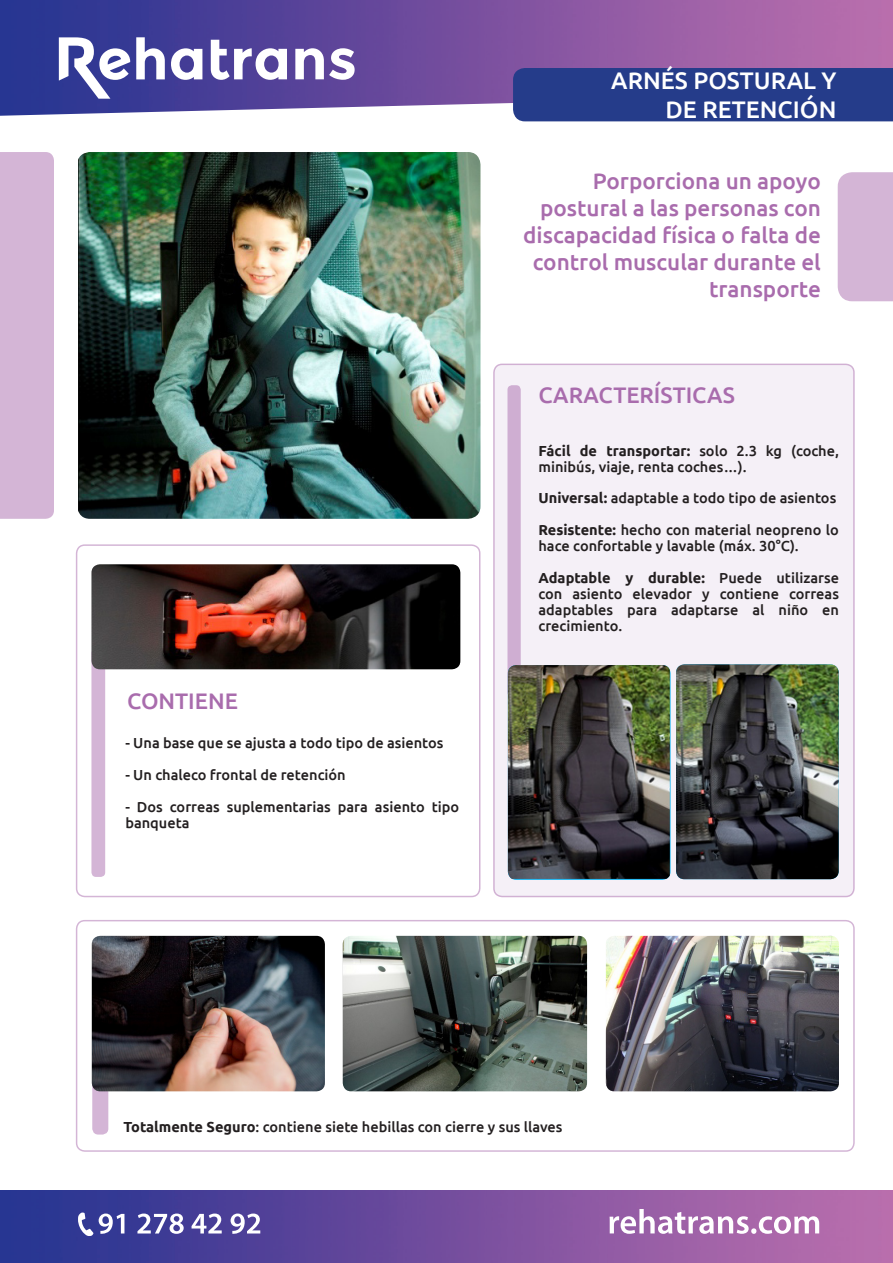
<style>
.page{position:relative;width:893px;height:1263px;background:#fff}
.page>*{position:absolute;margin:0;border:0;box-sizing:border-box;transform-origin:0 0}
.t1{font:500 24px "Ubuntu";color:#fff}
.t2{font:500 22.5px/27px "Ubuntu";color:#a96cad;text-align:right}
.t3{font:500 14.55px/15.9px "Ubuntu";color:#231f20}
.s1{font-weight:700}
</style>
<div class="page">
<img style="left:0;top:1190px;width:893px;height:73px">
<img style="left:0;top:0;width:893px;height:116px">
<svg style="left:99px;top:1213px;width:25px;height:21px"></svg>
<svg style="left:137px;top:1213px;width:47px;height:21px"></svg>
<svg style="left:192px;top:1213px;width:30px;height:20px"></svg>
<svg style="left:231px;top:1213px;width:29px;height:21px"></svg>
<svg style="left:610px;top:1209px;width:209px;height:25px"></svg>
<svg style="left:78px;top:1212px;width:15px;height:24px"></svg>
<svg style="left:136px;top:37px;width:29px;height:42px"></svg>
<svg style="left:171px;top:48px;width:31px;height:32px"></svg>
<svg style="left:211px;top:40px;width:76px;height:40px"></svg>
<svg style="left:295px;top:48px;width:60px;height:32px"></svg>
<svg style="left:59px;top:37px;width:71px;height:62px"></svg>
<div style="left:76px;top:920px;width:779px;height:232px;border:2px solid #a96cad;border-radius:8px"></div>
<div style="left:494px;top:364px;width:360px;height:532px;background:#f5f0f7;border-radius:8px"></div>
<div style="left:493px;top:364px;width:362px;height:533px;border:2px solid #a96cad;border-radius:8px"></div>
<div style="left:507px;top:385px;width:14px;height:312px;background:#cfaed2;border-radius:4px"></div>
<div style="left:513px;top:68px;width:380px;height:53px;background:#253c8a"></div>
<div style="left:92px;top:1074px;width:16px;height:60px;background:#d4b5d6;border-radius:6px"></div>
<div style="left:0;top:152px;width:54px;height:367px;background:#d4b5d6"></div>
<div style="left:838px;top:172px;width:55px;height:129px;background:#d4b5d6"></div>
<img style="left:78px;top:152px;width:402px;height:367px">
<img style="left:508px;top:665px;width:162px;height:214px">
<img style="left:676px;top:664px;width:163px;height:215px">
<img style="left:92px;top:936px;width:233px;height:155px">
<img style="left:606px;top:936px;width:233px;height:155px">
<img style="left:343px;top:936px;width:244px;height:155px">
<div style="left:76px;top:544px;width:404px;height:353px;border:2px solid #a96cad;border-radius:8px"></div>
<div style="left:91px;top:649px;width:14px;height:228px;background:#d4b5d6;border-radius:5px"></div>
<img style="left:91px;top:564px;width:369px;height:105px">
<p class="t1" style="left:611px;top:65px;width:227px">ARNÉS POSTURAL Y</p>
<p class="t1" style="left:665px;top:94px;width:173px">DE RETENCIÓN</p>
<p class="t2" style="left:523px;top:166px;width:299px">Porporciona un apoyo postural a las personas con discapacidad física o falta de control muscular durante el transporte</p>
<p class="t2" style="left:538px;top:380px;width:198px">CARACTERÍSTICAS</p>
<p class="t2" style="left:127px;top:686px;width:112px">CONTIENE</p>
<p class="t3" style="left:125px;top:734px;width:320px">- Una base que se ajusta a todo tipo de asientos</p>
<p class="t3" style="left:125px;top:766px;width:222px">- Un chaleco frontal de retención</p>
<p class="t3" style="left:125px;top:798px;width:335px">- Dos correas suplementarias para asiento tipo banqueta</p>
<p class="t3" style="left:538px;top:442px;width:302px"><span class="s1">Fácil de transportar:</span> solo 2.3 kg (coche, minibús, viaje, renta coches…).</p>
<p class="t3" style="left:538px;top:490px;width:299px"><span class="s1">Universal:</span> adaptable a todo tipo de asientos</p>
<p class="t3" style="left:538px;top:522px;width:302px"><span class="s1">Resistente:</span> hecho con material neopreno lo hace confortable y lavable (máx. 30°C).</p>
<p class="t3" style="left:538px;top:569px;width:302px;text-align:justify"><span class="s1">Adaptable y durable:</span> Puede utilizarse con asiento elevador y contiene correas adaptables para adaptarse al niño en crecimiento.</p>
<p class="t3" style="left:123px;top:1118px;width:441px"><span class="s1">Totalmente Seguro</span>: contiene siete hebillas con cierre y sus llaves</p>
</div>
